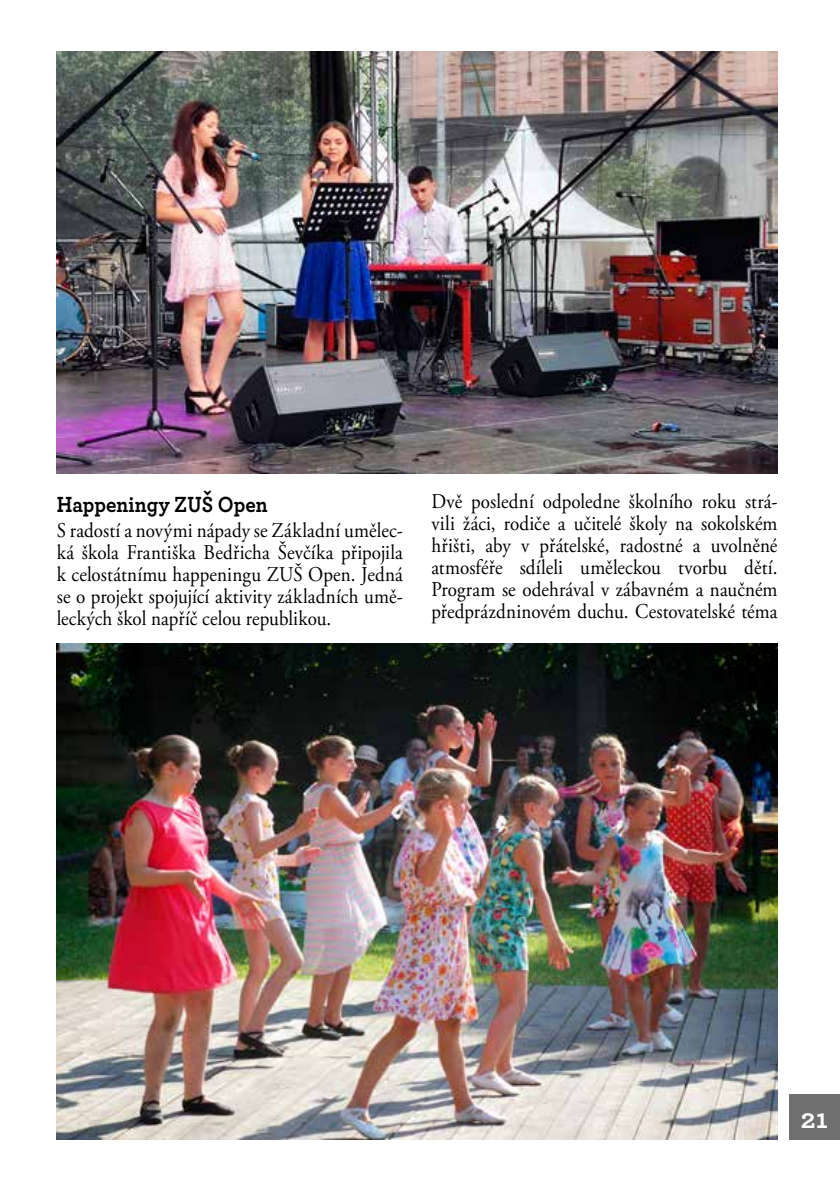
<style>
.page{position:relative;width:840px;height:1191px;background:#fff}
.page>*{position:absolute;margin:0;border:0;box-sizing:border-box;transform-origin:0 0}
.t1{font:700 28px "Archer";color:#fff}
.t2{font:700 23px "Archer";letter-spacing:.005em;color:#000;scale:.9 1}
.t3{font:21px/22px "Adobe Garamond Pro";letter-spacing:.005em;color:#000;text-align:justify;scale:.9 1}
</style>
<div class="page">
<div style="left:788px;top:1094px;width:51px;height:46px;background:#706f6f"></div>
<img style="left:57px;top:51px;width:720px;height:423px">
<img style="left:57px;top:643px;width:720px;height:497px">
<p class="t2" style="left:57px;top:486px;width:236px">Happeningy ZUŠ Open</p>
<p class="t3" style="left:57px;top:520px;width:386px">S radostí a novými nápady se Základní umělec&shy;ká škola Františka Bedřicha Ševčíka připojila k celostátnímu happeningu ZUŠ Open. Jedná se o projekt spojující aktivity základních umě&shy;leckých škol napříč celou republikou.</p>
<p class="t3" style="left:431px;top:491px;width:386px">Dvě poslední odpoledne školního roku strá&shy;vili žáci, rodiče a učitelé školy na sokolském hřišti, aby v přátelské, radostné a uvolněné atmosféře sdíleli uměleckou tvorbu dětí.<br>Program se odehrával v zábavném a naučném předprázdninovém duchu. Cestovatelské téma</p>
<h1 class="t1" style="left:800px;top:1097px;width:29px">21</h1>
</div>
